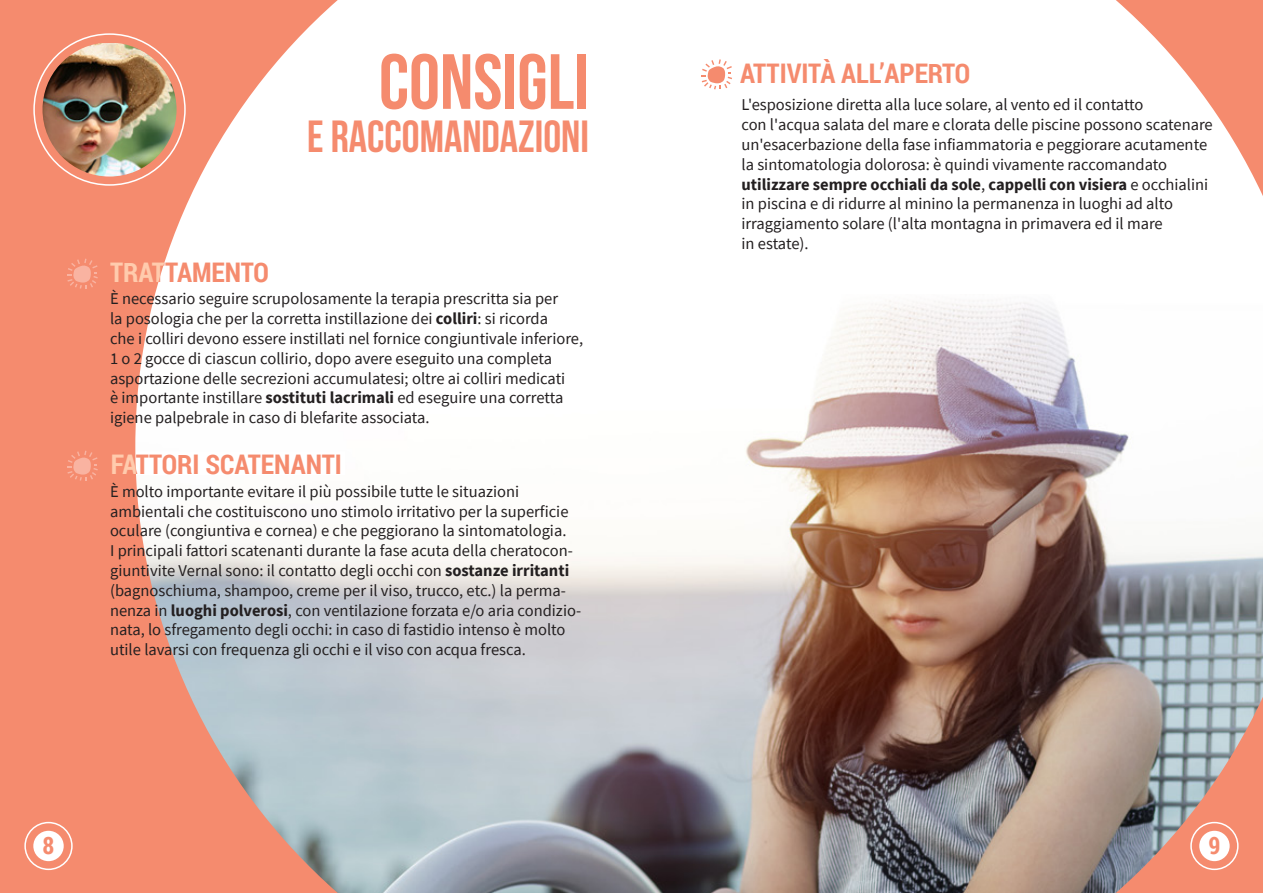
<style>
.page{position:relative;width:1263px;height:893px;background:#fff}
.page>*{position:absolute;margin:0;border:0;box-sizing:border-box;transform-origin:0 0}
.t1{font:700 78px "Bebas Neue";color:#f58b6e}
.t2{font:700 45px "Bebas Neue";color:#f58b6e}
.t3{font:700 27px "Roboto Condensed";color:#f58b6e}
.t4{font:700 24px "Roboto Condensed";color:#f58b6e}
.t5{font:16.5px/19.8px "Source Sans Pro";color:#231f20}
.s1{font-weight:700}
</style>
<div class="page">
<img style="left:338px;top:300px;width:925px;height:593px">
<svg style="left:0;top:0;width:338px;height:893px;fill:#f58b6e"></svg>
<svg style="left:1116px;top:0;width:147px;height:196px"></svg>
<div style="left:33px;top:831px;width:31px;height:30px;background:#fff;border-radius:50%"></div>
<img style="left:43px;top:43px;width:134px;height:134px">
<svg style="left:1116px;top:697px;width:147px;height:196px;background:#bc968d"></svg>
<div style="left:1199px;top:831px;width:31px;height:30px;background:#fff;border-radius:50%"></div>
<div style="left:24px;top:822px;width:49px;height:48px;border:2px solid #fff;border-radius:50%"></div>
<div style="left:1190px;top:822px;width:48px;height:48px;border:2px solid #fff;border-radius:50%"></div>
<svg style="left:67px;top:259px;width:31px;height:30px"></svg>
<svg style="left:702px;top:59px;width:30px;height:30px"></svg>
<svg style="left:67px;top:451px;width:31px;height:30px"></svg>
<h1 class="t1" style="left:379px;top:39px;width:211px">CONSIGLI</h1>
<h2 class="t2" style="left:307px;top:112px;width:283px">E RACCOMANDAZIONI</h2>
<h3 class="t3" style="left:110px;top:257px;width:160px">TRATTAMENTO</h3>
<p class="t5" style="left:110px;top:289px;width:475px">È necessario seguire scrupolosamente la terapia prescritta sia per<br>la posologia che per la corretta instillazione dei <span class="s1">colliri</span>: si ricorda<br>che i colliri devono essere instillati nel fornice congiuntivale inferiore, 1 o 2 gocce di ciascun collirio, dopo avere eseguito una completa asportazione delle secrezioni accumulatesi; oltre ai colliri medicati<br>è importante instillare <span class="s1">sostituti lacrimali</span> ed eseguire una corretta igiene palpebrale in caso di blefarite associata.</p>
<h3 class="t3" style="left:110px;top:449px;width:233px">FATTORI SCATENANTI</h3>
<p class="t5" style="left:110px;top:481px;width:473px">È molto importante evitare il più possibile tutte le situazioni ambientali che costituiscono uno stimolo irritativo per la superficie oculare (congiuntiva e cornea) e che peggiorano la sintomatologia.<br>I principali fattori scatenanti durante la fase acuta della cheratocon&shy;giuntivite Vernal sono: il contatto degli occhi con <span class="s1">sostanze irritanti </span>(bagnoschiuma, shampoo, creme per il viso, trucco, etc.) la perma&shy;nenza in <span class="s1">luoghi polverosi</span>, con ventilazione forzata e/o aria condizio&shy;nata, lo sfregamento degli occhi: in caso di fastidio intenso è molto utile lavarsi con frequenza gli occhi e il viso con acqua fresca.</p>
<h3 class="t3" style="left:740px;top:58px;width:232px">ATTIVITÀ ALL’APERTO</h3>
<p class="t5" style="left:741px;top:95px;width:473px">L'esposizione diretta alla luce solare, al vento ed il contatto<br>con l'acqua salata del mare e clorata delle piscine possono scatenare un'esacerbazione della fase infiammatoria e peggiorare acutamente la sintomatologia dolorosa: è quindi vivamente raccomandato <span class="s1">utilizzare sempre occhiali da sole</span>, <span class="s1">cappelli con visiera</span> e occhialini in piscina e di ridurre al minino la permanenza in luoghi ad alto irraggiamento solare (l'alta montagna in primavera ed il mare<br>in estate).</p>
<h3 class="t4" style="left:43px;top:832px;width:13px">8</h3>
<h3 class="t4" style="left:1208px;top:832px;width:13px">9</h3>
</div>
